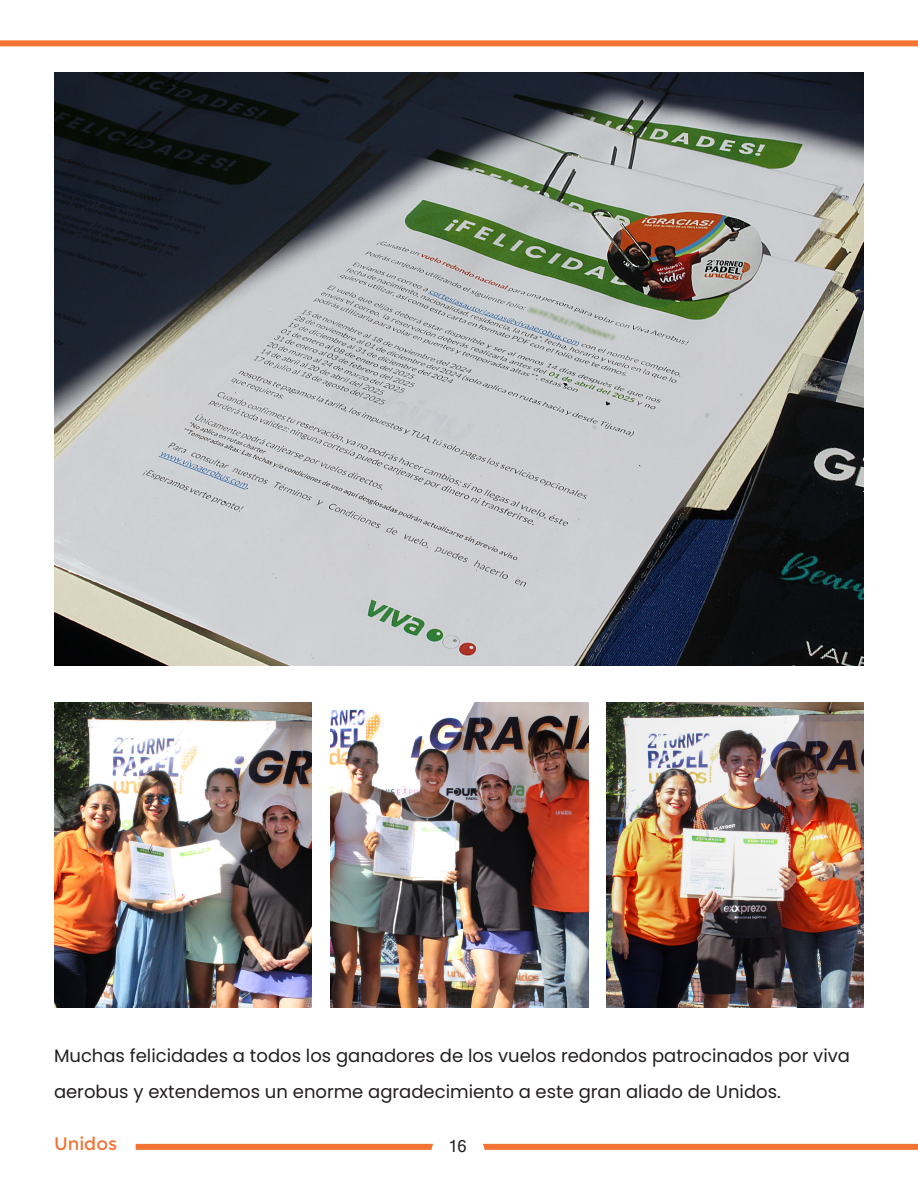
<style>
.page{position:relative;width:918px;height:1188px;background:#fff}
.page>*{position:absolute;margin:0;border:0;box-sizing:border-box;transform-origin:0 0}
.t1{font:18px/36px "Poppins";color:#231f20}
.t2{font:18px "Montserrat";color:#f37335}
.t3{font:16.5px "Microsoft Sans Serif";color:#231f20}
</style>
<div class="page">
<div style="left:136px;top:1144px;width:782px;height:6px;background:#f37335"></div>
<div style="left:431px;top:1134px;width:54px;height:37px;background:#fff;border-radius:18px"></div>
<div style="left:0;top:40px;width:918px;height:6px;background:#f37335"></div>
<img style="left:54px;top:72px;width:810px;height:594px">
<img style="left:54px;top:702px;width:258px;height:306px">
<img style="left:606px;top:702px;width:258px;height:306px">
<img style="left:330px;top:702px;width:258px;height:306px">
<p class="t1" style="left:54px;top:1038px;width:798px">Muchas felicidades a todos los ganadores de los vuelos redondos patrocinados por viva aerobus y extendemos un enorme agradecimiento a este gran aliado de Unidos.</p>
<p class="t2" style="left:54px;top:1134px;width:65px">Unidos</p>
<p class="t3" style="left:448px;top:1135px;width:20px">16</p>
</div>
